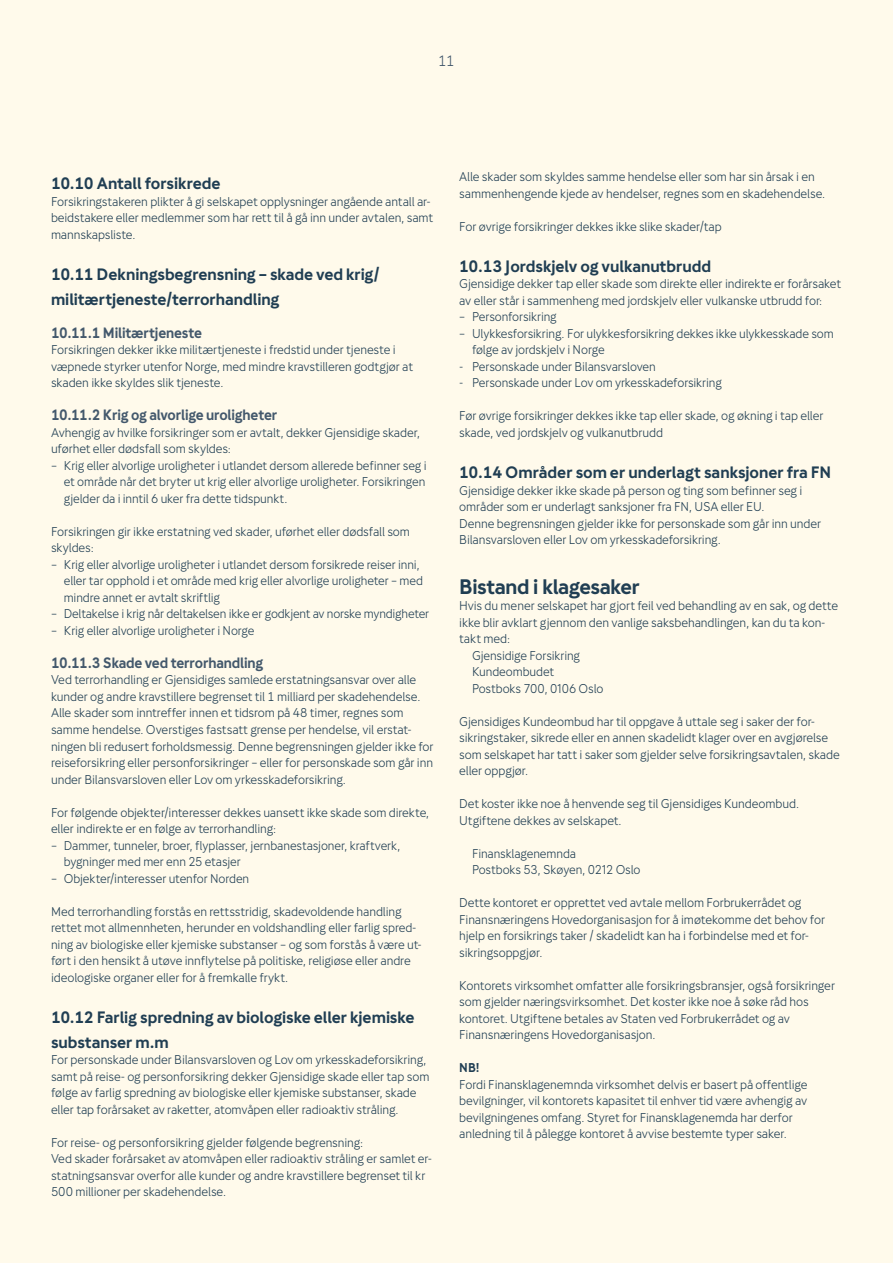
<style>
.page{position:relative;width:893px;height:1263px;background:#fffaeb}
.page>*{position:absolute;margin:0;border:0;box-sizing:border-box;transform-origin:0 0}
.Heading_03{font:700 21px "Gjensidige Sans";letter-spacing:-.02em;color:#203e53}
.Subheading_01{font:700 16.5px/24.8px "Gjensidige Sans";letter-spacing:-.005em;color:#203e53}
.Subheading_02{font:700 15px "Gjensidige Sans";letter-spacing:-.015em;color:#43586c;scale:.96 1}
.t1{font:15px "Gjensidige Sans";color:#43586c;scale:.96 1}
.Brødtekst{font:12.75px/16.5px "Gjensidige Sans";letter-spacing:-.01em;color:#203e53;scale:.96 1}
.Punkter{font:12.75px/16.5px "Gjensidige Sans";letter-spacing:-.015em;color:#203e53;scale:.95 1}
.Brødtekst_Bold{font:700 12.75px "Gjensidige Sans";color:#203e53;scale:.96 1}
</style>
<div class="page">
<p class="t1" style="left:438px;top:52px;width:19px">11</p>
<p class="Subheading_01" style="left:51px;top:171px;width:171px">10.10 Antall forsikrede</p>
<p class="Brødtekst" style="left:51px;top:193px;width:400px">Forsikringstakeren plikter å gi selskapet opplysninger angående antall ar&shy;beidstakere eller medlemmer som har rett til å gå inn under avtalen, samt mannskapsliste.</p>
<p class="Subheading_01" style="left:51px;top:262px;width:330px">10.11 Dekningsbegrensning – skade ved krig/ militærtjeneste/terrorhandling</p>
<p class="Subheading_02" style="left:51px;top:324px;width:159px">10.11.1 Militærtjeneste</p>
<p class="Brødtekst" style="left:51px;top:342px;width:379px">Forsikringen dekker ikke militærtjeneste i fredstid under tjeneste i væpnede styrker utenfor Norge, med mindre kravstilleren godtgjør at skaden ikke skyldes slik tjeneste.</p>
<p class="Subheading_02" style="left:51px;top:406px;width:237px">10.11.2 Krig og alvorlige uroligheter</p>
<p class="Brødtekst" style="left:51px;top:424px;width:386px">Avhengig av hvilke forsikringer som er avtalt, dekker Gjensidige skader, uførhet eller dødsfall som skyldes:</p>
<p class="Punkter" style="left:64px;top:457px;width:384px;text-align:justify;text-indent:-13px">– Krig eller alvorlige uroligheter i utlandet dersom allerede befinner seg i et område når det bryter ut krig eller alvorlige uroligheter. Forsikringen gjelder da i inntil 6 uker fra dette tidspunkt.</p>
<p class="Brødtekst" style="left:51px;top:523px;width:375px">Forsikringen gir ikke erstatning ved skader, uførhet eller dødsfall som skyldes:</p>
<p class="Punkter" style="left:64px;top:556px;width:380px;text-indent:-13px">– Krig eller alvorlige uroligheter i utlandet dersom forsikrede reiser inni, eller tar opphold i et område med krig eller alvorlige uroligheter – med mindre annet er avtalt skriftlig</p>
<p class="Punkter" style="left:51px;top:606px;width:400px">– Deltakelse i krig når deltakelsen ikke er godkjent av norske myndigheter</p>
<p class="Punkter" style="left:51px;top:622px;width:216px">– Krig eller alvorlige uroligheter i Norge</p>
<p class="Subheading_02" style="left:51px;top:654px;width:223px">10.11.3 Skade ved terrorhandling</p>
<p class="Brødtekst" style="left:51px;top:672px;width:400px">Ved terrorhandling er Gjensidiges samlede erstatningsansvar over alle kunder og andre kravstillere begrenset til 1 milliard per skadehendelse.<br>Alle skader som inntreffer innen et tidsrom på 48 timer, regnes som samme hendelse. Overstiges fastsatt grense per hendelse, vil erstat&shy;ningen bli redusert forholdsmessig. Denne begrensningen gjelder ikke for reiseforsikring eller personforsikringer – eller for personskade som går inn under Bilansvarsloven eller Lov om yrkesskadeforsikring.</p>
<p class="Brødtekst" style="left:51px;top:804px;width:396px">For følgende objekter/interesser dekkes uansett ikke skade som direkte, eller indirekte er en følge av terrorhandling:</p>
<p class="Punkter" style="left:64px;top:837px;width:356px;text-indent:-13px">– Dammer, tunneler, broer, flyplasser, jernbanestasjoner, kraftverk, bygninger med mer enn 25 etasjer</p>
<p class="Punkter" style="left:51px;top:870px;width:210px">– Objekter/interesser utenfor Norden</p>
<p class="Brødtekst" style="left:51px;top:903px;width:388px">Med terrorhandling forstås en rettsstridig, skadevoldende handling rettet mot allmennheten, herunder en voldshandling eller farlig spred&shy;ning av biologiske eller kjemiske substanser – og som forstås å være ut&shy;ført i den hensikt å utøve innflytelse på politiske, religiøse eller andre ideologiske organer eller for å fremkalle frykt.</p>
<p class="Subheading_01" style="left:51px;top:1004px;width:365px">10.12 Farlig spredning av biologiske eller kjemiske substanser m.m</p>
<p class="Brødtekst" style="left:51px;top:1051px;width:396px">For personskade under Bilansvarsloven og Lov om yrkesskadeforsikring, samt på reise- og personforsikring dekker Gjensidige skade eller tap som følge av farlig spredning av biologiske eller kjemiske substanser, skade eller tap forårsaket av raketter, atomvåpen eller radioaktiv stråling.</p>
<p class="Brødtekst" style="left:51px;top:1134px;width:327px">For reise- og personforsikring gjelder følgende begrensning:</p>
<p class="Brødtekst" style="left:51px;top:1150px;width:398px">Ved skader forårsaket av atomvåpen eller radioaktiv stråling er samlet er&shy;statningsansvar overfor alle kunder og andre kravstillere begrenset til kr<br>500 millioner per skadehendelse.</p>
<p class="Brødtekst" style="left:459px;top:168px;width:383px">Alle skader som skyldes samme hendelse eller som har sin årsak i en sammenhengende kjede av hendelser, regnes som en skadehendelse.</p>
<p class="Brødtekst" style="left:459px;top:218px;width:275px">For øvrige forsikringer dekkes ikke slike skader/tap</p>
<p class="Subheading_01" style="left:459px;top:254px;width:253px">10.13 Jordskjelv og vulkanutbrudd</p>
<p class="Brødtekst" style="left:459px;top:276px;width:399px">Gjensidige dekker tap eller skade som direkte eller indirekte er forårsaket av eller står i sammenheng med jordskjelv eller vulkanske utbrudd for:</p>
<p class="Punkter" style="left:459px;top:309px;width:104px">– Personforsikring</p>
<p class="Punkter" style="left:472px;top:325px;width:382px;text-indent:-13px">– Ulykkesforsikring. For ulykkesforsikring dekkes ikke ulykkesskade som følge av jordskjelv i Norge</p>
<p class="Punkter" style="left:459px;top:358px;width:208px">- Personskade under Bilansvarsloven</p>
<p class="Punkter" style="left:459px;top:375px;width:278px">- Personskade under Lov om yrkesskadeforsikring</p>
<p class="Brødtekst" style="left:459px;top:408px;width:381px">Før øvrige forsikringer dekkes ikke tap eller skade, og økning i tap eller skade, ved jordskjelv og vulkanutbrudd</p>
<p class="Subheading_01" style="left:459px;top:460px;width:373px">10.14 Områder som er underlagt sanksjoner fra FN</p>
<p class="Brødtekst" style="left:459px;top:482px;width:359px">Gjensidige dekker ikke skade på person og ting som befinner seg i områder som er underlagt sanksjoner fra FN, USA eller EU.</p>
<p class="Brødtekst" style="left:459px;top:515px;width:379px">Denne begrensningen gjelder ikke for personskade som går inn under<br>Bilansvarsloven eller Lov om yrkesskadeforsikring.</p>
<p class="Heading_03" style="left:459px;top:574px;width:182px">Bistand i klagesaker</p>
<p class="Brødtekst" style="left:459px;top:597px;width:396px">Hvis du mener selskapet har gjort feil ved behandling av en sak, og dette ikke blir avklart gjennom den vanlige saksbehandlingen, kan du ta kon&shy;takt med:</p>
<p class="Punkter" style="left:472px;top:647px;width:115px">Gjensidige Forsikring</p>
<p class="Punkter" style="left:472px;top:663px;width:88px">Kundeombudet</p>
<p class="Punkter" style="left:472px;top:680px;width:140px">Postboks 700, 0106 Oslo</p>
<p class="Brødtekst" style="left:459px;top:713px;width:398px">Gjensidiges Kundeombud har til oppgave å uttale seg i saker der for&shy;sikringstaker, sikrede eller en annen skadelidt klager over en avgjørelse som selskapet har tatt i saker som gjelder selve forsikringsavtalen, skade eller oppgjør.</p>
<p class="Brødtekst" style="left:459px;top:795px;width:355px">Det koster ikke noe å henvende seg til Gjensidiges Kundeombud.<br>Utgiftene dekkes av selskapet.</p>
<p class="Punkter" style="left:472px;top:845px;width:111px">Finansklagenemnda</p>
<p class="Punkter" style="left:472px;top:861px;width:179px">Postboks 53, Skøyen, 0212 Oslo</p>
<p class="Brødtekst" style="left:459px;top:894px;width:383px">Dette kontoret er opprettet ved avtale mellom Forbrukerrådet og Finansnæringens Hovedorganisasjon for å imøtekomme det behov for hjelp en forsikrings taker / skadelidt kan ha i forbindelse med et for&shy;sikringsoppgjør.</p>
<p class="Brødtekst" style="left:459px;top:977px;width:393px">Kontorets virksomhet omfatter alle forsikringsbransjer, også forsikringer som gjelder næringsvirksomhet. Det koster ikke noe å søke råd hos kontoret. Utgiftene betales av Staten ved Forbrukerrådet og av Finansnæringens Hovedorganisasjon.</p>
<p class="Brødtekst_Bold" style="left:459px;top:1060px;width:22px">NB!</p>
<p class="Brødtekst" style="left:459px;top:1076px;width:364px">Fordi Finansklagenemnda virksomhet delvis er basert på offentlige bevilgninger, vil kontorets kapasitet til enhver tid være avhengig av bevilgningenes omfang. Styret for Finansklagenemda har derfor anledning til å pålegge kontoret å avvise bestemte typer saker.</p>
</div>
